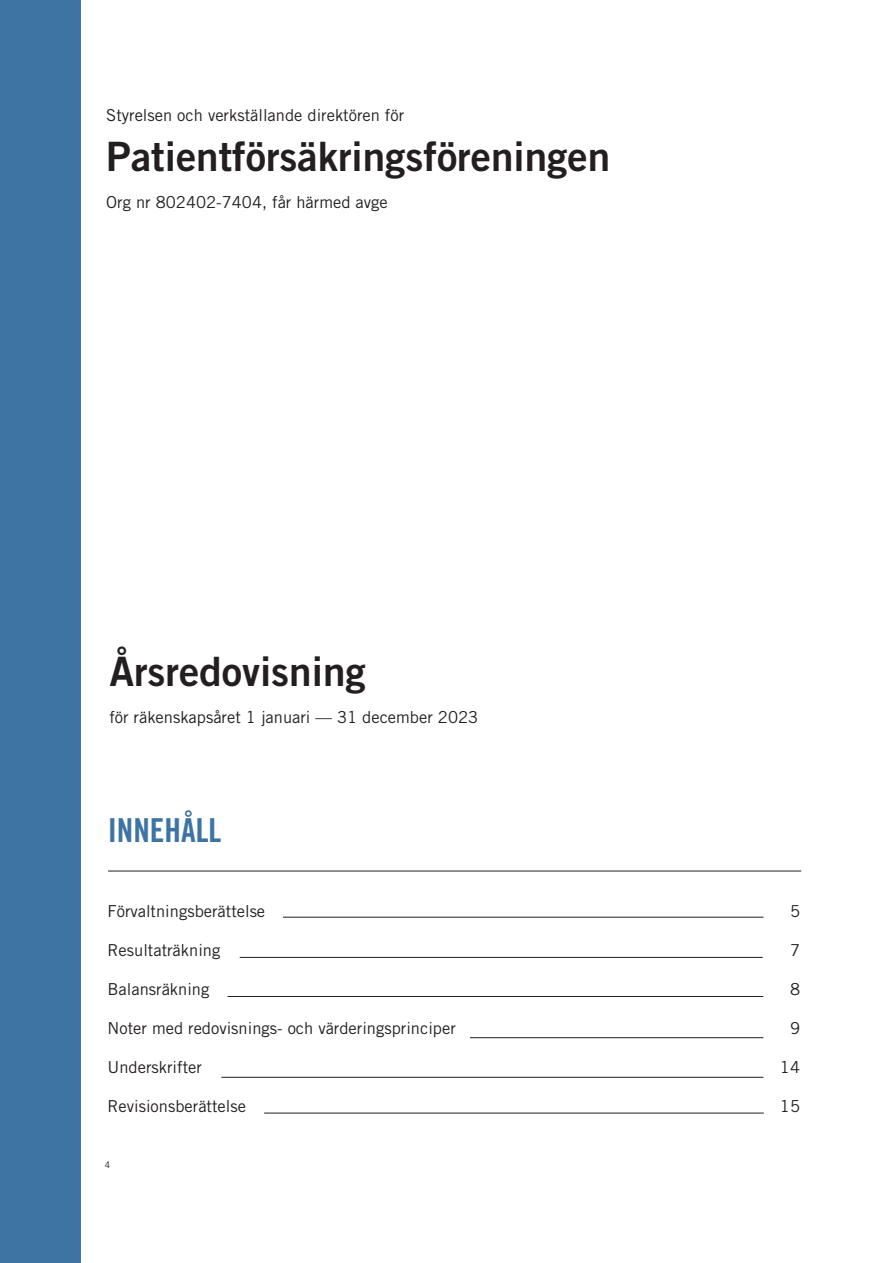
<style>
.page{position:relative;width:893px;height:1263px;background:#fff}
.page>*{position:absolute;margin:0;border:0;box-sizing:border-box;transform-origin:0 0}
.t1{font:40.5px "Trade Gothic LT Std Bd 2";color:#231f20}
.t2{font:33px "Trade Gothic LT Std Bd Cn 20";color:#3d74a4}
.t3{font:16.5px "Trade Gothic LT Std";color:#231f20}
.t4{font:9px "Trade Gothic LT Std";color:#231f20}
</style>
<div class="page">
<div style="left:0;top:0;width:81px;height:1263px;background:#3d74a4"></div>
<hr style="left:283px;top:917px;width:480px;height:1px;background:#231f20">
<hr style="left:108px;top:871px;width:693px;height:1px;background:#231f20">
<hr style="left:264px;top:1113px;width:500px;height:1px;background:#231f20">
<hr style="left:221px;top:1077px;width:542px;height:1px;background:#231f20">
<hr style="left:470px;top:1037px;width:293px;height:1px;background:#231f20">
<hr style="left:240px;top:957px;width:523px;height:1px;background:#231f20">
<hr style="left:228px;top:996px;width:535px;height:1px;background:#231f20">
<p class="t3" style="left:106px;top:105px;width:299px">Styrelsen och verkställande direktören för</p>
<h1 class="t1" style="left:106px;top:132px;width:505px">Patientförsäkringsföreningen</h1>
<p class="t3" style="left:106px;top:192px;width:283px">Org nr 802402-7404, får härmed avge</p>
<h1 class="t1" style="left:109px;top:647px;width:258px">Årsredovisning</h1>
<p class="t3" style="left:109px;top:707px;width:370px">för räkenskapsåret 1 januari — 31 december 2023</p>
<h2 class="t2" style="left:108px;top:810px;width:115px">INNEHÅLL</h2>
<p class="t3" style="left:108px;top:901px;width:159px">Förvaltningsberättelse</p>
<p class="t3" style="left:108px;top:940px;width:114px">Resultaträkning</p>
<p class="t3" style="left:108px;top:979px;width:103px">Balansräkning</p>
<p class="t3" style="left:108px;top:1018px;width:350px">Noter med redovisnings- och värderingsprinciper</p>
<p class="t3" style="left:108px;top:1057px;width:96px">Underskrifter</p>
<p class="t3" style="left:108px;top:1096px;width:140px">Revisionsberättelse</p>
<p class="t4" style="left:105px;top:1159px;width:7px">4</p>
<p class="t3" style="left:790px;top:901px;width:12px">5</p>
<p class="t3" style="left:790px;top:940px;width:12px">7</p>
<p class="t3" style="left:790px;top:979px;width:12px">8</p>
<p class="t3" style="left:790px;top:1018px;width:12px">9</p>
<p class="t3" style="left:780px;top:1057px;width:22px">14</p>
<p class="t3" style="left:780px;top:1096px;width:22px">15</p>
</div>
